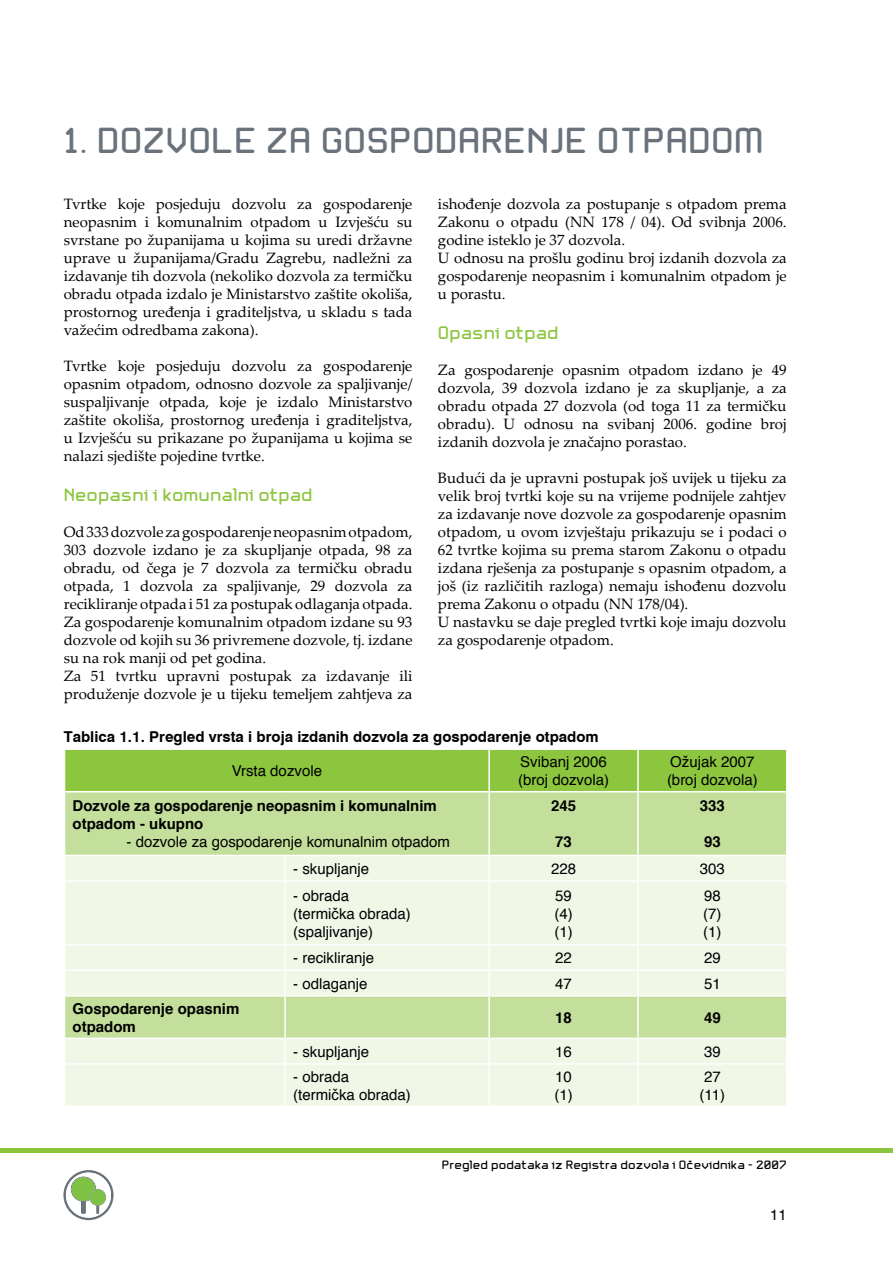
<style>
.page{position:relative;width:893px;height:1263px;background:#fff}
.page>*{position:absolute;margin:0;border:0;box-sizing:border-box;transform-origin:0 0}
.t1{font:500 36px "AZ Okapitala";color:#6a737b}
.t2{font:500 18px "AZ Okapitala";color:#8cc63f}
.t3{font:15px/18px "Palatino Linotype";color:#000;text-align:justify}
.t4{font:15px/18px "Helvetica";color:#000}
.t5{font:700 15px/18px "Helvetica";color:#000}
.t6{font:700 15px "Swiss 721 BT";color:#000}
.t7{font:15px "Swiss 721 BT";color:#000}
.t8{font:500 12px "AZ Okapitala";color:#000}
</style>
<div class="page">
<hr style="left:0;top:1148px;width:893px;height:4px;background:#8cc63f">
<svg style="left:63px;top:1170px;width:51px;height:50px"></svg>
<div style="left:65px;top:750px;width:721px;height:41px;background:#8cc63f"></div>
<div style="left:65px;top:792px;width:721px;height:63px;background:#c4df9b"></div>
<svg style="left:65px;top:856px;width:721px;height:250px;background:#e8f3da"></svg>
<hr style="left:488px;top:750px;width:2px;height:41px;background:#fff">
<hr style="left:637px;top:750px;width:2px;height:41px;background:#fff">
<hr style="left:488px;top:792px;width:2px;height:63px;background:#fff">
<hr style="left:637px;top:792px;width:2px;height:63px;background:#fff">
<hr style="left:284px;top:856px;width:2px;height:24px;background:#fff">
<hr style="left:488px;top:856px;width:2px;height:24px;background:#fff">
<hr style="left:637px;top:856px;width:2px;height:24px;background:#fff">
<hr style="left:64px;top:880px;width:221px;height:2px;background:#fff">
<hr style="left:285px;top:880px;width:204px;height:2px;background:#fff">
<hr style="left:284px;top:882px;width:2px;height:62px;background:#fff">
<hr style="left:489px;top:880px;width:149px;height:2px;background:#fff">
<hr style="left:488px;top:882px;width:2px;height:62px;background:#fff">
<hr style="left:638px;top:880px;width:150px;height:2px;background:#fff">
<hr style="left:637px;top:882px;width:2px;height:62px;background:#fff">
<hr style="left:64px;top:944px;width:221px;height:1px;background:#fff">
<hr style="left:285px;top:944px;width:204px;height:1px;background:#fff">
<hr style="left:284px;top:945px;width:2px;height:24px;background:#fff">
<hr style="left:489px;top:944px;width:149px;height:1px;background:#fff">
<hr style="left:488px;top:945px;width:2px;height:24px;background:#fff">
<hr style="left:638px;top:944px;width:150px;height:1px;background:#fff">
<hr style="left:637px;top:945px;width:2px;height:24px;background:#fff">
<hr style="left:64px;top:969px;width:221px;height:2px;background:#fff">
<hr style="left:285px;top:969px;width:204px;height:2px;background:#fff">
<hr style="left:284px;top:971px;width:2px;height:24px;background:#fff">
<hr style="left:489px;top:969px;width:149px;height:2px;background:#fff">
<hr style="left:488px;top:971px;width:2px;height:24px;background:#fff">
<hr style="left:638px;top:969px;width:150px;height:2px;background:#fff">
<hr style="left:637px;top:971px;width:2px;height:24px;background:#fff">
<hr style="left:64px;top:995px;width:221px;height:1px;background:#fff">
<hr style="left:285px;top:995px;width:204px;height:1px;background:#fff">
<hr style="left:284px;top:996px;width:2px;height:41px;background:#fff">
<hr style="left:489px;top:995px;width:149px;height:1px;background:#fff">
<hr style="left:488px;top:996px;width:2px;height:41px;background:#fff">
<hr style="left:638px;top:995px;width:150px;height:1px;background:#fff">
<hr style="left:637px;top:996px;width:2px;height:41px;background:#fff">
<hr style="left:64px;top:1037px;width:221px;height:2px;background:#fff">
<hr style="left:285px;top:1037px;width:204px;height:2px;background:#fff">
<hr style="left:284px;top:1039px;width:2px;height:24px;background:#fff">
<hr style="left:489px;top:1037px;width:149px;height:2px;background:#fff">
<hr style="left:488px;top:1039px;width:2px;height:24px;background:#fff">
<hr style="left:638px;top:1037px;width:150px;height:2px;background:#fff">
<hr style="left:637px;top:1039px;width:2px;height:24px;background:#fff">
<hr style="left:64px;top:1063px;width:221px;height:2px;background:#fff">
<hr style="left:285px;top:1063px;width:204px;height:2px;background:#fff">
<hr style="left:284px;top:1065px;width:2px;height:41px;background:#fff">
<hr style="left:489px;top:1063px;width:149px;height:2px;background:#fff">
<hr style="left:488px;top:1065px;width:2px;height:41px;background:#fff">
<hr style="left:638px;top:1063px;width:150px;height:2px;background:#fff">
<hr style="left:637px;top:1065px;width:2px;height:41px;background:#fff">
<h1 class="t1" style="left:64px;top:120px;width:702px">1. DOZVOLE ZA GOSPODARENJE OTPADOM</h1>
<p class="t3" style="left:64px;top:195px;width:350px">Tvrtke koje posjeduju dozvolu za gospodarenje neopasnim i komunalnim otpadom u Izvješću su svrstane po županij ama u kojima su uredi državne uprave u županij ama/Gradu Zagrebu, nadležni za izdavanje tih dozvola (nekoliko dozvola za termičku obradu otpada izdalo je Ministarstvo zaštite okoliša, prostornog uređenja i graditeljstva, u skladu s tada važećim odredbama zakona).</p>
<p class="t3" style="left:64px;top:357px;width:350px">Tvrtke koje posjeduju dozvolu za gospodarenje opasnim otpadom, odnosno dozvole za spaljivanje/ suspaljivanje otpada, koje je izdalo Ministarstvo zaštite okoliša, prostornog uređenja i graditeljstva, u Izvješću su prikazane po županij ama u kojima se nalazi sjedište pojedine tvrtke.</p>
<p class="t2" style="left:64px;top:485px;width:250px">Neopasni i komunalni otpad</p>
<p class="t3" style="left:64px;top:522px;width:350px;text-align:left">Od 333 dozvole za gospodarenje neopasnim otpadom, 303 dozvole izdano je za skupljanje otpada, 98 za obradu, od čega je 7 dozvola za termičku obradu otpada, 1 dozvola za spaljivanje, 29 dozvola za recikliranje otpada i 51 za postupak odlaganja otpada.<br>Za gospodarenje komunalnim otpadom izdane su 93 dozvole od kojih su 36 privremene dozvole, tj. izdane su na rok manji od pet godina.<br>Za 51 tvrtku upravni postupak za izdavanje ili produženje dozvole je u tij eku temeljem zahtjeva za</p>
<p class="t3" style="left:438px;top:195px;width:350px;text-align:left">ishođenje dozvola za postupanje s otpadom prema Zakonu o otpadu (NN 178 / 04). Od svibnja 2006. godine isteklo je 37 dozvola.<br>U odnosu na prošlu godinu broj izdanih dozvola za gospodarenje neopasnim i komunalnim otpadom je u porastu.</p>
<p class="t2" style="left:438px;top:323px;width:122px">Opasni otpad</p>
<p class="t3" style="left:438px;top:360px;width:350px">Za gospodarenje opasnim otpadom izdano je 49 dozvola, 39 dozvola izdano je za skupljanje, a za obradu otpada 27 dozvola (od toga 11 za termičku obradu). U odnosu na svibanj 2006. godine broj izdanih dozvola je značajno porastao.</p>
<p class="t3" style="left:438px;top:468px;width:350px;text-align:left">Budući da je upravni postupak još uvij ek u tij eku za velik broj tvrtki koje su na vrij eme podnij ele zahtjev za izdavanje nove dozvole za gospodarenje opasnim otpadom, u ovom izvještaju prikazuju se i podaci o 62 tvrtke kojima su prema starom Zakonu o otpadu izdana rješenja za postupanje s opasnim otpadom, a još (iz različitih razloga) nemaju ishođenu dozvolu prema Zakonu o otpadu (NN 178/04).<br>U nastavku se daje pregled tvrtki koje imaju dozvolu za gospodarenje otpadom.</p>
<p class="t6" style="left:64px;top:728px;width:536px">Tablica 1.1. Pregled vrsta i broja izdanih dozvola za gospodarenje otpadom</p>
<p class="t4" style="left:232px;top:763px;width:92px">Vrsta dozvole</p>
<p class="t4" style="left:518px;top:754px;width:92px">Svibanj 2006 (broj dozvola)</p>
<p class="t4" style="left:667px;top:754px;width:92px">Ožujak 2007 (broj dozvola)</p>
<p class="t5" style="left:73px;top:798px;width:366px">Dozvole za gospodarenje neopasnim i komunalnim otpadom - ukupno</p>
<p class="t4" style="left:127px;top:834px;width:325px">- dozvole za gospodarenje komunalnim otpadom</p>
<p class="t5" style="left:551px;top:798px;width:27px">245</p>
<p class="t5" style="left:555px;top:834px;width:18px">73</p>
<p class="t5" style="left:700px;top:798px;width:27px">333</p>
<p class="t5" style="left:704px;top:834px;width:18px">93</p>
<p class="t4" style="left:293px;top:861px;width:77px">- skupljanje</p>
<p class="t4" style="left:551px;top:861px;width:27px">228</p>
<p class="t4" style="left:700px;top:861px;width:27px">303</p>
<p class="t4" style="left:293px;top:887px;width:119px">- obrada (termička obrada) (spaljivanje)</p>
<p class="t4" style="left:554px;top:887px;width:20px;text-align:justify">59 (4) (1)</p>
<p class="t4" style="left:703px;top:887px;width:20px;text-align:justify">98 (7) (1)</p>
<p class="t4" style="left:293px;top:950px;width:82px">- recikliranje</p>
<p class="t4" style="left:555px;top:950px;width:18px">22</p>
<p class="t4" style="left:704px;top:950px;width:18px">29</p>
<p class="t4" style="left:293px;top:975px;width:76px">- odlaganje</p>
<p class="t4" style="left:555px;top:975px;width:18px">47</p>
<p class="t4" style="left:704px;top:975px;width:18px">51</p>
<p class="t5" style="left:73px;top:1000px;width:168px">Gospodarenje opasnim otpadom</p>
<p class="t5" style="left:555px;top:1009px;width:18px">18</p>
<p class="t5" style="left:704px;top:1009px;width:18px">49</p>
<p class="t4" style="left:293px;top:1043px;width:77px">- skupljanje</p>
<p class="t4" style="left:555px;top:1043px;width:18px">16</p>
<p class="t4" style="left:704px;top:1043px;width:18px">39</p>
<p class="t4" style="left:293px;top:1068px;width:119px">- obrada (termička obrada)</p>
<p class="t4" style="left:554px;top:1068px;width:20px">10 (1)</p>
<p class="t4" style="left:700px;top:1068px;width:27px">27 (11)</p>
<p class="t8" style="left:442px;top:1158px;width:346px">Pregled podataka iz Registra dozvola i Očevidnika - 2007</p>
<p class="t7" style="left:770px;top:1205px;width:18px">11</p>
</div>
